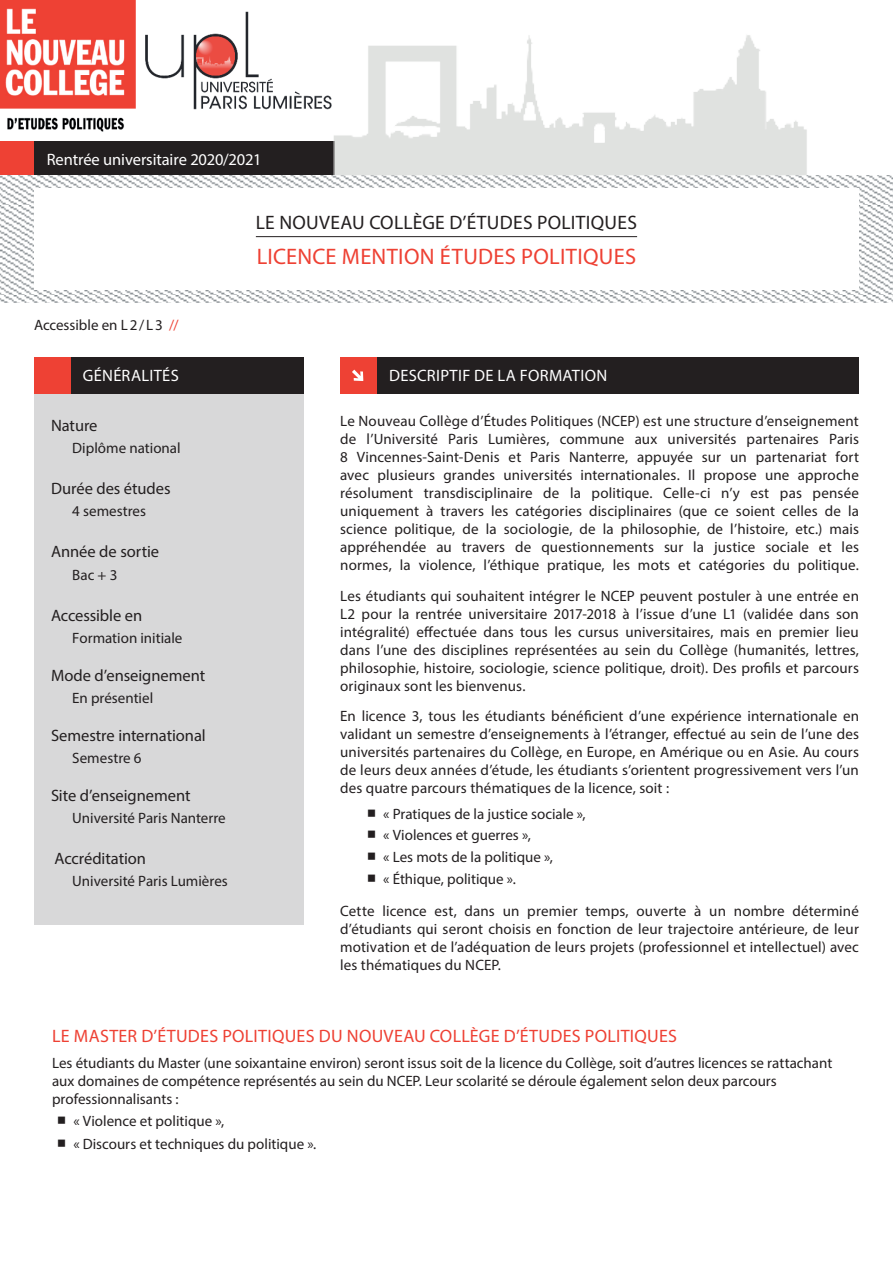
<style>
.page{position:relative;width:893px;height:1263px;background:#fff}
.page>*{position:absolute;margin:0;border:0;box-sizing:border-box;transform-origin:0 0}
.t1{font:22.5px "Myriad Pro";letter-spacing:.015em;color:#ee4134}
.t2{font:19.5px "Myriad Pro";letter-spacing:.015em;color:#231f20}
.t3{font:18px "Myriad Pro";letter-spacing:.015em;color:#ee4134}
.t4{font:16.5px "Myriad Pro";letter-spacing:-.005em;color:#231f20}
.t5{font:16.5px "Myriad Pro";letter-spacing:.005em;color:#fff}
.t6{font:15px/18px "Myriad Pro";color:#231f20;text-align:justify}
.s1{color:#ee4134}
</style>
<div class="page">
<img style="left:0;top:0;width:302px;height:132px">
<img style="left:0;top:175px;width:893px;height:128px">
<div style="left:34px;top:189px;width:825px;height:101px;background:#fff"></div>
<hr style="left:256px;top:236px;width:381px;height:1px;background:#231f20">
<div style="left:376px;top:357px;width:483px;height:36px;background:#231f20"></div>
<div style="left:34px;top:393px;width:269px;height:532px;background:#d8d8d9"></div>
<div style="left:70px;top:357px;width:233px;height:36px;background:#231f20"></div>
<div style="left:34px;top:357px;width:36px;height:36px;background:#ee4134"></div>
<div style="left:34px;top:141px;width:300px;height:34px;background:#231f20"></div>
<div style="left:0;top:141px;width:34px;height:34px;background:#ee4134"></div>
<div style="left:340px;top:357px;width:36px;height:36px;background:#ee4134"></div>
<svg style="left:352px;top:370px;width:11px;height:11px"></svg>
<img style="left:302px;top:35px;width:540px;height:150px">
<p class="t5" style="left:47px;top:149px;width:216px">Rentrée universitaire 2020/2021</p>
<p class="t6" style="left:34px;top:316px;width:146px">Accessible en L2/ L3 <span class="s1">//</span></p>
<p class="t5" style="left:83px;top:365px;width:97px">GÉNÉRALITÉS</p>
<p class="t4" style="left:51px;top:415px;width:48px">Nature</p>
<p class="t6" style="left:72px;top:439px;width:110px">Diplôme national</p>
<p class="t4" style="left:51px;top:478px;width:121px">Durée des études</p>
<p class="t6" style="left:72px;top:502px;width:75px">4 semestres</p>
<p class="t4" style="left:51px;top:542px;width:110px">Année de sortie</p>
<p class="t6" style="left:72px;top:565px;width:47px">Bac + 3</p>
<p class="t4" style="left:51px;top:605px;width:93px">Accessible en</p>
<p class="t6" style="left:72px;top:629px;width:112px">Formation initiale</p>
<p class="t4" style="left:51px;top:665px;width:156px">Mode d’enseignement</p>
<p class="t6" style="left:72px;top:689px;width:82px">En présentiel</p>
<p class="t4" style="left:51px;top:725px;width:156px">Semestre international</p>
<p class="t6" style="left:72px;top:749px;width:71px">Semestre 6</p>
<p class="t4" style="left:51px;top:785px;width:141px">Site d’enseignement</p>
<p class="t6" style="left:72px;top:809px;width:155px">Université Paris Nanterre</p>
<p class="t4" style="left:55px;top:848px;width:93px">Accréditation</p>
<p class="t6" style="left:72px;top:872px;width:157px">Université Paris Lumières</p>
<h2 class="t2" style="left:256px;top:210px;width:383px">LE NOUVEAU COLLÈGE D’ÉTUDES POLITIQUES</h2>
<h1 class="t1" style="left:257px;top:243px;width:381px">LICENCE MENTION ÉTUDES POLITIQUES</h1>
<p class="t5" style="left:389px;top:365px;width:220px">DESCRIPTIF DE LA FORMATION</p>
<p class="t6" style="left:340px;top:411px;width:520px">Le Nouveau Collège d’Études Politiques (NCEP) est une structure d’enseignement de l’Université Paris Lumières, commune aux universités partenaires Paris 8 Vincennes-Saint-Denis et Paris Nanterre, appuyée sur un partenariat fort avec plusieurs grandes universités internationales. Il propose une approche résolument transdisciplinaire de la politique. Celle-ci n’y est pas pensée uniquement à travers les catégories disciplinaires (que ce soient celles de la science politique, de la sociologie, de la philosophie, de l’histoire, etc.) mais appréhendée au travers de questionnements sur la justice sociale et les normes, la violence, l’éthique pratique, les mots et catégories du politique.</p>
<p class="t6" style="left:340px;top:586px;width:520px">Les étudiants qui souhaitent intégrer le NCEP peuvent postuler à une entrée en L2 pour la rentrée universitaire 2017-2018 à l’issue d’une L1 (validée dans son intégralité) effectuée dans tous les cursus universitaires, mais en premier lieu dans l’une des disciplines représentées au sein du Collège (humanités, lettres, philosophie, histoire, sociologie, science politique, droit). Des profils et parcours originaux sont les bienvenus.</p>
<p class="t6" style="left:340px;top:707px;width:520px">En licence 3, tous les étudiants bénéficient d’une expérience internationale en validant un semestre d’enseignements à l’étranger, effectué au sein de l’une des universités partenaires du Collège, en Europe, en Amérique ou en Asie. Au cours de leurs deux années d’étude, les étudiants s’orientent progressivement vers l’un des quatre parcours thématiques de la licence, soit :</p>
<p class="t6" style="left:366px;top:804px;width:221px">▪▪ « Pratiques de la justice sociale »,</p>
<p class="t6" style="left:366px;top:826px;width:166px">▪▪ « Violences et guerres »,</p>
<p class="t6" style="left:366px;top:848px;width:188px">▪▪ « Les mots de la politique »,</p>
<p class="t6" style="left:366px;top:870px;width:151px">▪▪ « Éthique, politique ».</p>
<p class="t6" style="left:340px;top:902px;width:520px">Cette licence est, dans un premier temps, ouverte à un nombre déterminé d’étudiants qui seront choisis en fonction de leur trajectoire antérieure, de leur motivation et de l’adéquation de leurs projets (professionnel et intellectuel) avec les thématiques du NCEP.</p>
<p class="t3" style="left:52px;top:1024px;width:626px">LE MASTER D’ÉTUDES POLITIQUES DU NOUVEAU COLLÈGE D’ÉTUDES POLITIQUES</p>
<p class="t6" style="left:52px;top:1054px;width:782px;text-align:left">Les étudiants du Master (une soixantaine environ) seront issus soit de la licence du Collège, soit d’autres licences se rattachant aux domaines de compétence représentés au sein du NCEP. Leur scolarité se déroule également selon deux parcours professionnalisants :</p>
<p class="t6" style="left:56px;top:1112px;width:169px">▪▪ « Violence et politique »,</p>
<p class="t6" style="left:56px;top:1134px;width:261px">▪▪ « Discours et techniques du politique ».</p>
</div>
